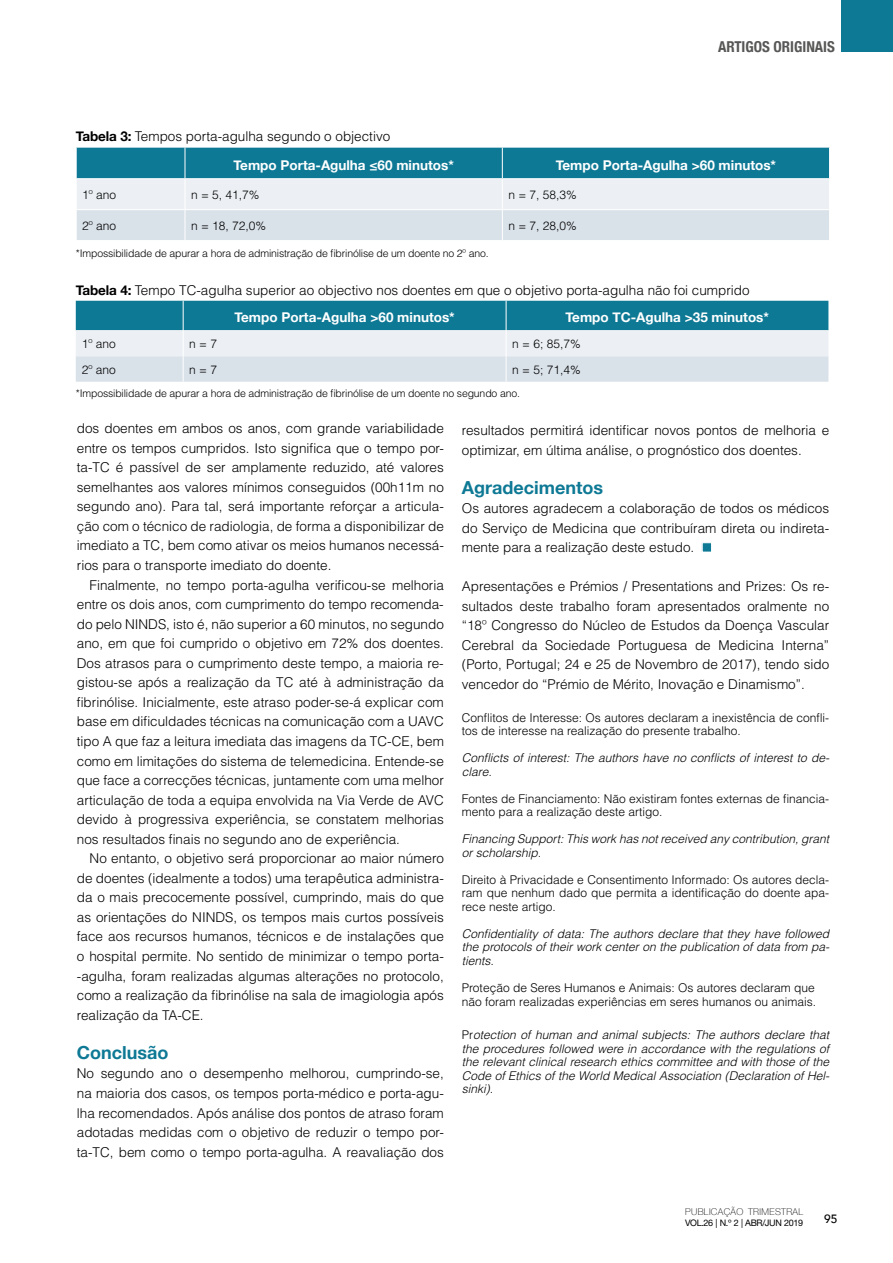
<style>
.page{position:relative;width:893px;height:1263px;background:#fff}
.page>*{position:absolute;margin:0;border:0;box-sizing:border-box;transform-origin:0 0}
.t1{font:700 18px "Helvetica Neue";color:#0e7995}
.t2{font:700 condensed 15px "Helvetica Neue";color:#575756}
.t3{font:300 13.5px/19.5px "Helvetica";color:#000;text-align:justify}
.t4{font:700 13.5px "Helvetica Neue";color:#fff}
.t5{font:300 12px/13.5px "Helvetica";color:#000}
.t6{font:italic 300 12px/13.5px "Helvetica";color:#000}
.t7{font:500 12px "Avenir";color:#000}
.t8{font:300 10.5px "Helvetica";letter-spacing:-.015em;color:#000}
.t9{font:100 9.3px "Helvetica Neue";letter-spacing:.04em;color:#000}
.t10{font:9px "Helvetica Neue";letter-spacing:-.04em;color:#000}
.s1{font-family:"Helvetica Neue";font-weight:700}
.s2{color:#0e7995}
.s3{font-style:normal}
</style>
<div class="page">
<div style="left:842px;top:0;width:51px;height:52px;background:#0e7995"></div>
<svg style="left:77px;top:148px;width:752px;height:92px;background:#9bc3d0"></svg>
<hr style="left:185px;top:147px;width:1px;height:31px;background:#fff">
<hr style="left:502px;top:147px;width:1px;height:31px;background:#fff">
<hr style="left:76px;top:178px;width:109px;height:1px;background:#fff">
<hr style="left:185px;top:178px;width:317px;height:1px;background:#fff">
<hr style="left:185px;top:179px;width:1px;height:30px;background:#fff">
<hr style="left:502px;top:178px;width:328px;height:1px;background:#fff">
<hr style="left:502px;top:179px;width:1px;height:30px;background:#fff">
<hr style="left:76px;top:209px;width:109px;height:1px;background:#fff">
<hr style="left:185px;top:209px;width:317px;height:1px;background:#fff">
<hr style="left:185px;top:210px;width:1px;height:30px;background:#fff">
<hr style="left:502px;top:209px;width:328px;height:1px;background:#fff">
<hr style="left:502px;top:210px;width:1px;height:30px;background:#fff">
<svg style="left:76px;top:301px;width:752px;height:81px;background:#96c0ce"></svg>
<p class="t2" style="left:718px;top:35px;width:118px">ARTIGOS ORIGINAIS</p>
<p class="t3" style="left:76px;top:126px;width:316px"><span class="s1">Tabela 3:</span> Tempos porta-agulha segundo o objectivo</p>
<p class="t4" style="left:233px;top:154px;width:222px">Tempo Porta-Agulha ≤60 minutos*</p>
<p class="t4" style="left:556px;top:154px;width:222px">Tempo Porta-Agulha &gt;60 minutos*</p>
<p class="t5" style="left:82px;top:188px;width:36px">1º ano</p>
<p class="t5" style="left:191px;top:188px;width:70px">n = 5, 41,7%</p>
<p class="t5" style="left:508px;top:188px;width:70px">n = 7, 58,3%</p>
<p class="t5" style="left:82px;top:219px;width:36px">2º ano</p>
<p class="t5" style="left:191px;top:219px;width:77px">n = 18, 72,0%</p>
<p class="t5" style="left:508px;top:219px;width:70px">n = 7, 28,0%</p>
<p class="t8" style="left:76px;top:247px;width:414px">*Impossibilidade de apurar a hora de administração de fibrinólise de um doente no 2º ano.</p>
<p class="t3" style="left:76px;top:280px;width:675px"><span class="s1">Tabela 4:</span> Tempo TC-agulha superior ao objectivo nos doentes em que o objetivo porta-agulha não foi cumprido</p>
<p class="t4" style="left:234px;top:307px;width:222px">Tempo Porta-Agulha &gt;60 minutos*</p>
<p class="t4" style="left:565px;top:307px;width:205px">Tempo TC-Agulha &gt;35 minutos*</p>
<p class="t5" style="left:82px;top:337px;width:36px">1º ano</p>
<p class="t5" style="left:189px;top:337px;width:29px">n = 7</p>
<p class="t5" style="left:512px;top:337px;width:70px">n = 6; 85,7%</p>
<p class="t5" style="left:82px;top:363px;width:36px">2º ano</p>
<p class="t5" style="left:189px;top:363px;width:29px">n = 7</p>
<p class="t5" style="left:512px;top:363px;width:70px">n = 5; 71,4%</p>
<p class="t8" style="left:76px;top:386px;width:446px">*Impossibilidade de apurar a hora de administração de fibrinólise de um doente no segundo ano.</p>
<p class="t3" style="left:77px;top:418px;width:369px">dos doentes em ambos os anos, com grande variabilidade entre os tempos cumpridos. Isto significa que o tempo por&shy;ta-TC é passível de ser amplamente reduzido, até valores semelhantes aos valores mínimos conseguidos (00h11m no segundo ano). Para tal, será importante reforçar a articula&shy;ção com o técnico de radiologia, de forma a disponibilizar de imediato a TC, bem como ativar os meios humanos necessá&shy;rios para o transporte imediato do doente.</p>
<p class="t3" style="left:77px;top:575px;width:369px;text-indent:13px">Finalmente, no tempo porta-agulha verificou-se melhoria entre os dois anos, com cumprimento do tempo recomenda&shy;do pelo NINDS, isto é, não superior a 60 minutos, no segundo ano, em que foi cumprido o objetivo em 72% dos doentes.<br>Dos atrasos para o cumprimento deste tempo, a maioria re&shy;gistou-se após a realização da TC até à administração da fibrinólise. Inicialmente, este atraso poder-se-á explicar com base em dificuldades técnicas na comunicação com a UAVC tipo A que faz a leitura imediata das imagens da TC-CE, bem como em limitações do sistema de telemedicina. Entende-se que face a correcções técnicas, juntamente com uma melhor articulação de toda a equipa envolvida na Via Verde de AVC devido à progressiva experiência, se constatem melhorias nos resultados finais no segundo ano de experiência.</p>
<p class="t3" style="left:77px;top:849px;width:368px;text-indent:13px">No entanto, o objetivo será proporcionar ao maior número de doentes (idealmente a todos) uma terapêutica administra&shy;da o mais precocemente possível, cumprindo, mais do que as orientações do NINDS, os tempos mais curtos possíveis face aos recursos humanos, técnicos e de instalações que o hospital permite. No sentido de minimizar o tempo porta--agulha, foram realizadas algumas alterações no protocolo, como a realização da fibrinólise na sala de imagiologia após realização da TA-CE.</p>
<h1 class="t1" style="left:77px;top:1038px;width:93px">Conclusão</h1>
<p class="t3" style="left:77px;top:1064px;width:368px">No segundo ano o desempenho melhorou, cumprindo-se, na maioria dos casos, os tempos porta-médico e porta-agu&shy;lha recomendados. Após análise dos pontos de atraso foram adotadas medidas com o objetivo de reduzir o tempo por&shy;ta-TC, bem como o tempo porta-agulha. A reavaliação dos</p>
<p class="t3" style="left:462px;top:420px;width:369px">resultados permitirá identificar novos pontos de melhoria e optimizar, em última análise, o prognóstico dos doentes.</p>
<h1 class="t1" style="left:462px;top:473px;width:143px">Agradecimentos</h1>
<p class="t3" style="left:462px;top:498px;width:369px">Os autores agradecem a colaboração de todos os médicos do Serviço de Medicina que contribuíram direta ou indireta&shy;mente para a realização deste estudo. <span class="s2">■</span></p>
<p class="t3" style="left:462px;top:576px;width:369px">Apresentações e Prémios / Presentations and Prizes: Os re&shy;sultados deste trabalho foram apresentados oralmente no “18º Congresso do Núcleo de Estudos da Doença Vascular Cerebral da Sociedade Portuguesa de Medicina Interna” (Porto, Portugal; 24 e 25 de Novembro de 2017), tendo sido vencedor do “Prémio de Mérito, Inovação e Dinamismo”.</p>
<p class="t5" style="left:462px;top:710px;width:369px">Conflitos de Interesse: Os autores declaram a inexistência de confli&shy;tos de interesse na realização do presente trabalho.</p>
<p class="t6" style="left:462px;top:751px;width:369px">Conflicts of interest: The authors have no conflicts of interest to de&shy;clare.</p>
<p class="t5" style="left:462px;top:791px;width:369px">Fontes de Financiamento: Não existiram fontes externas de financia&shy;mento para a realização deste artigo.</p>
<p class="t6" style="left:462px;top:832px;width:369px">Financing Support: This work has not received any contribution, grant or scholarship.</p>
<p class="t5" style="left:462px;top:872px;width:369px;text-align:justify">Direito à Privacidade e Consentimento Informado: Os autores decla&shy;ram que nenhum dado que permita a identificação do doente apa&shy;rece neste artigo.</p>
<p class="t6" style="left:462px;top:926px;width:369px;text-align:justify">Confidentiality of data: The authors declare that they have followed the protocols of their work center on the publication of data from pa&shy;tients.</p>
<p class="t5" style="left:462px;top:980px;width:356px;line-height:14.4px">Proteção de Seres Humanos e Animais: Os autores declaram que não foram realizadas experiências em seres humanos ou animais.</p>
<p class="t6" style="left:462px;top:1028px;width:369px;text-align:justify"><span class="s3">Pr</span>otection of human and animal subjects: The authors declare that the procedures followed were in accordance with the regulations of the relevant clinical research ethics committee and with those of the Code of Ethics of the World Medical Association (Declaration of Hel&shy;sinki).</p>
<p class="t9" style="left:685px;top:1205px;width:119px">PUBLICAÇÃO TRIMESTRAL</p>
<p class="t10" style="left:685px;top:1217px;width:119px">VOL.26 | N.º 2 | ABR/JUN 2019</p>
<p class="t7" style="left:824px;top:1208px;width:15px">95</p>
</div>
